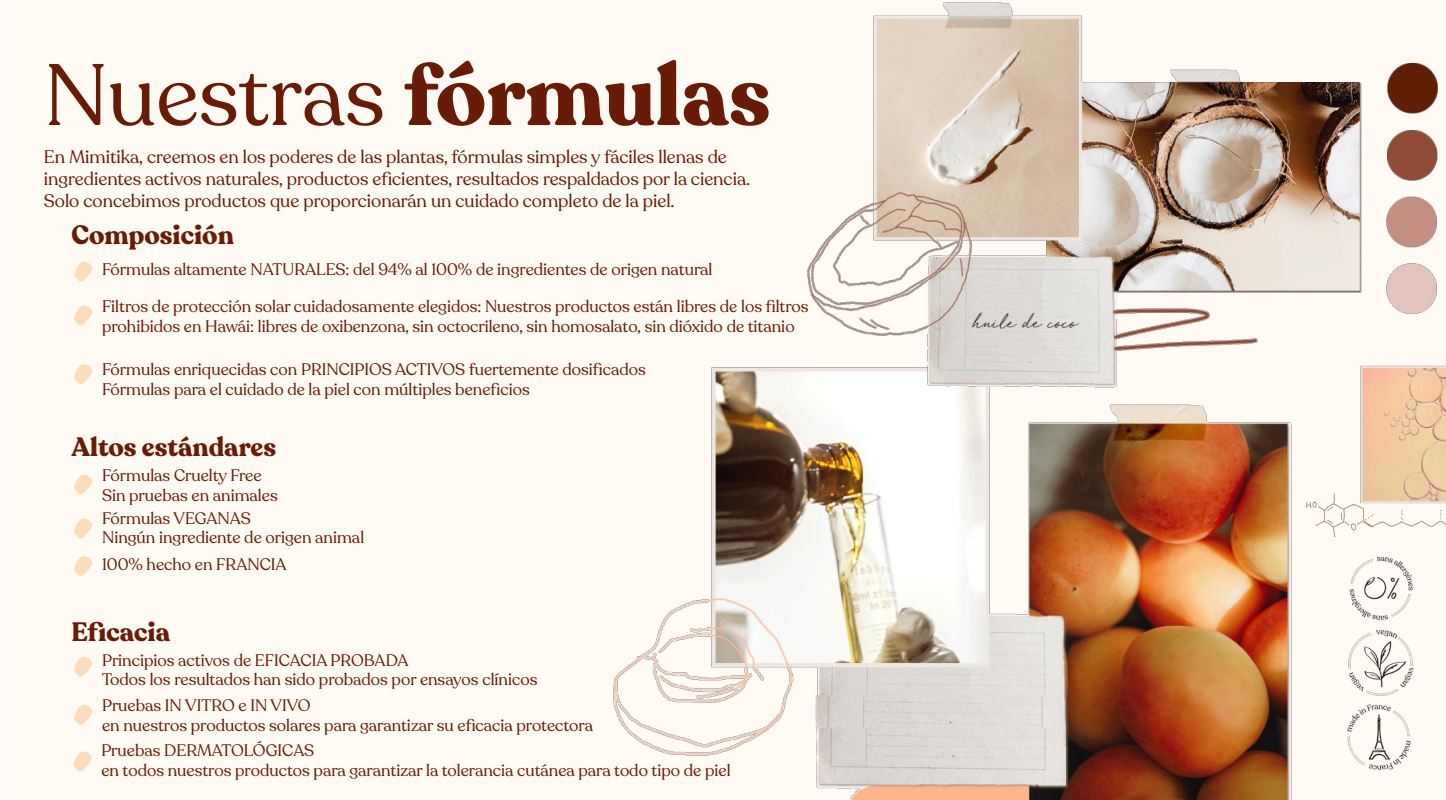
<style>
.page{position:relative;width:1446px;height:800px;background:#fff}
.page>*{position:absolute;margin:0;border:0;box-sizing:border-box;transform-origin:0 0}
.t1{font:85.95px "Recoleta";color:#681c07}
.t2{font:700 26.25px "Recoleta";color:#681c07}
.t3{font:18px/21.6px "Recoleta";color:#681c07}
.t4{font:16.5px/19.8px "Recoleta";color:#681c07}
.s1{font-weight:700}
</style>
<div class="page">
<div style="left:1px;top:0;width:1445px;height:799px;background:#fffaf3"></div>
<img style="left:1347px;top:722px;width:64px;height:48px">
<img style="left:1348px;top:630px;width:66px;height:92px">
<img style="left:613px;top:434px;width:679px;height:365px">
<img style="left:711px;top:2px;width:727px;height:432px">
<img style="left:1236px;top:341px;width:210px;height:285px">
<img style="left:815px;top:695px;width:246px;height:32px">
<svg style="left:74px;top:705px;width:19px;height:20px"></svg>
<svg style="left:74px;top:474px;width:19px;height:21px"></svg>
<svg style="left:74px;top:518px;width:19px;height:21px"></svg>
<svg style="left:74px;top:556px;width:19px;height:20px"></svg>
<svg style="left:74px;top:262px;width:19px;height:20px"></svg>
<svg style="left:74px;top:305px;width:19px;height:21px"></svg>
<svg style="left:74px;top:364px;width:19px;height:20px"></svg>
<svg style="left:74px;top:656px;width:19px;height:21px"></svg>
<svg style="left:73px;top:751px;width:19px;height:20px"></svg>
<p class="t1" style="left:44px;top:42px;width:728px">Nuestras <span class="s1">fórmulas</span></p>
<p class="t3" style="left:44px;top:147px;width:708px">En Mimitika, creemos en los poderes de las plantas, fórmulas simples y fáciles llenas de ingredientes activos naturales, productos eficientes, resultados respaldados por la ciencia.<br>Solo concebimos productos que proporcionarán un cuidado completo de la piel.</p>
<p class="t2" style="left:72px;top:218px;width:164px">Composición</p>
<p class="t4" style="left:102px;top:259px;width:612px">Fórmulas altamente NATURALES: del 94% al 100% de ingredientes de origen natural</p>
<p class="t4" style="left:102px;top:296px;width:708px">Filtros de protección solar cuidadosamente elegidos: Nuestros productos están libres de los filtros prohibidos en Hawái: libres de oxibenzona, sin octocrileno, sin homosalato, sin dióxido de titanio</p>
<p class="t4" style="left:102px;top:359px;width:545px">Fórmulas enriquecidas con PRINCIPIOS ACTIVOS fuertemente dosificados</p>
<p class="t4" style="left:102px;top:379px;width:429px">Fórmulas para el cuidado de la piel con múltiples beneficios</p>
<p class="t2" style="left:72px;top:430px;width:206px">Altos estándares</p>
<p class="t4" style="left:102px;top:465px;width:161px">Fórmulas Cruelty Free</p>
<p class="t4" style="left:102px;top:485px;width:177px">Sin pruebas en animales</p>
<p class="t4" style="left:102px;top:508px;width:150px">Fórmulas VEGANAS</p>
<p class="t4" style="left:102px;top:528px;width:264px">Ningún ingrediente de origen animal</p>
<p class="t4" style="left:102px;top:554px;width:186px">100% hecho en FRANCIA</p>
<p class="t2" style="left:72px;top:615px;width:100px">Eficacia</p>
<p class="t4" style="left:102px;top:650px;width:308px">Principios activos de EFICACIA PROBADA</p>
<p class="t4" style="left:102px;top:670px;width:437px">Todos los resultados han sido probados por ensayos clínicos</p>
<p class="t4" style="left:102px;top:695px;width:210px">Pruebas IN VITRO e IN VIVO</p>
<p class="t4" style="left:102px;top:715px;width:492px">en nuestros productos solares para garantizar su eficacia protectora</p>
<p class="t4" style="left:101px;top:740px;width:214px">Pruebas DERMATOLÓGICAS</p>
<p class="t4" style="left:101px;top:760px;width:631px">en todos nuestros productos para garantizar la tolerancia cutánea para todo tipo de piel</p>
</div>
